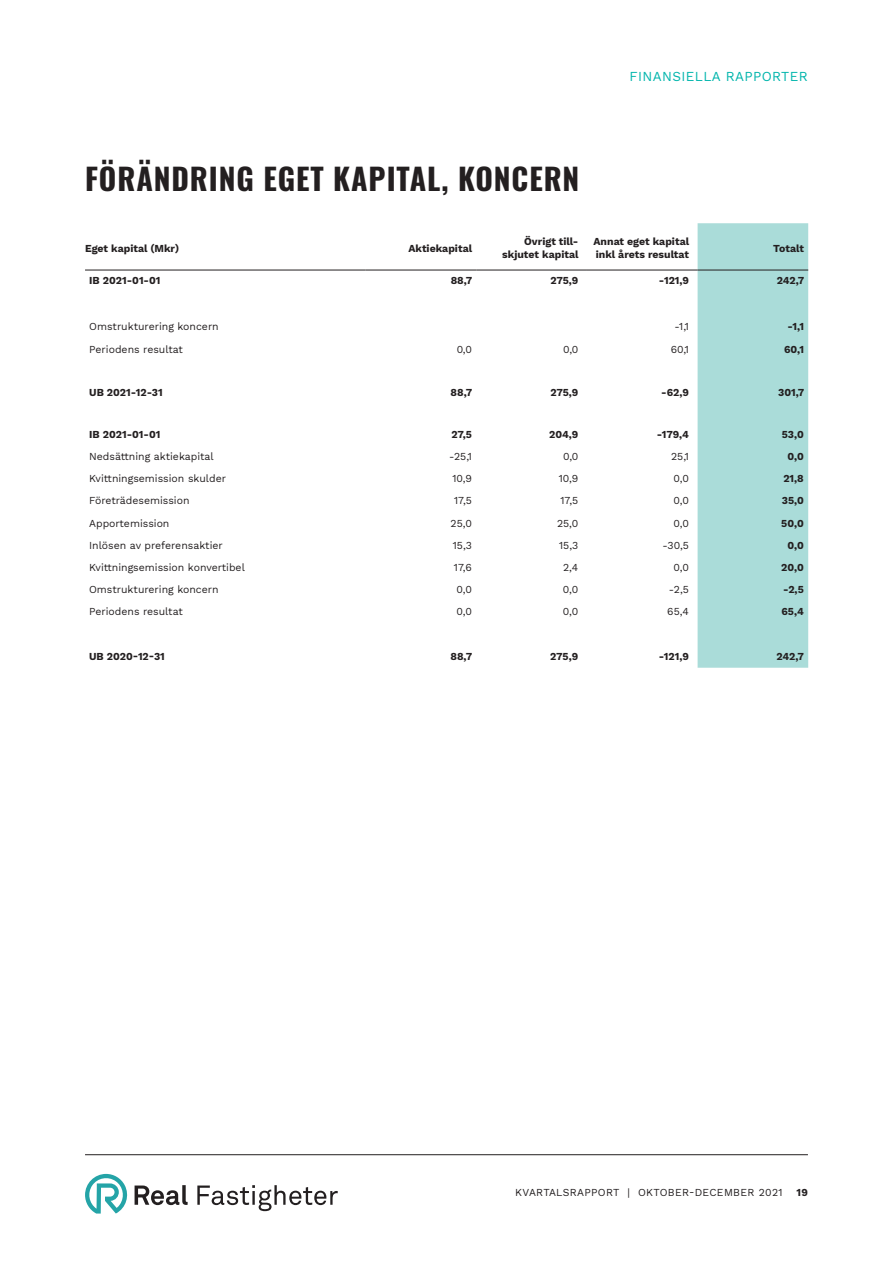
<style>
.page{position:relative;width:893px;height:1263px;background:#fff}
.page>*{position:absolute;margin:0;border:0;box-sizing:border-box;transform-origin:0 0}
.t1{font:700 30px "Oswald";letter-spacing:.03em;color:#231f20}
.t2{font:13.5px "Work Sans";letter-spacing:.03em;color:#00b5ac}
.t3{font:10.5px "Work Sans";color:#231f20}
.t4{font:700 10.5px/13.5px "Work Sans";color:#231f20;text-align:right}
.t5{font:10.5px "Work Sans";letter-spacing:.03em;color:#231f20}
</style>
<div class="page">
<svg style="left:197px;top:1185px;width:141px;height:26px"></svg>
<svg style="left:85px;top:1174px;width:103px;height:39px"></svg>
<hr style="left:85px;top:1154px;width:723px;height:1px;background:#231f20">
<div style="left:698px;top:223px;width:110px;height:445px;background:#aadcd9"></div>
<hr style="left:85px;top:270px;width:281px;height:1px;background:#231f20">
<hr style="left:366px;top:270px;width:110px;height:1px;background:#231f20">
<hr style="left:476px;top:270px;width:111px;height:1px;background:#231f20">
<hr style="left:587px;top:270px;width:111px;height:1px;background:#231f20">
<hr style="left:698px;top:270px;width:110px;height:1px;background:#231f20">
<h1 class="t1" style="left:85px;top:163px;width:496px">FÖRÄNDRING EGET KAPITAL, KONCERN</h1>
<p class="t2" style="left:629px;top:66px;width:180px">FINANSIELLA RAPPORTER</p>
<p class="t4" style="left:85px;top:242px;width:96px">Eget kapital (Mkr)</p>
<p class="t4" style="left:408px;top:242px;width:65px">Aktiekapital</p>
<p class="t4" style="left:502px;top:235px;width:78px">Övrigt till&shy;skjutet kapital</p>
<p class="t4" style="left:593px;top:235px;width:97px;text-align:left">Annat eget kapital inkl årets resultat</p>
<p class="t4" style="left:773px;top:242px;width:32px">Totalt</p>
<p class="t4" style="left:89px;top:274px;width:73px">IB 2021-01-01</p>
<p class="t4" style="left:451px;top:274px;width:23px">88,7</p>
<p class="t4" style="left:550px;top:274px;width:30px">275,9</p>
<p class="t4" style="left:659px;top:274px;width:32px">-121,9</p>
<p class="t4" style="left:777px;top:274px;width:29px">242,7</p>
<p class="t3" style="left:89px;top:319px;width:131px">Omstrukturering koncern</p>
<p class="t3" style="left:674px;top:319px;width:16px">-1,1</p>
<p class="t4" style="left:787px;top:321px;width:18px">-1,1</p>
<p class="t3" style="left:89px;top:341px;width:95px">Periodens resultat</p>
<p class="t3" style="left:457px;top:341px;width:17px">0,0</p>
<p class="t3" style="left:563px;top:341px;width:17px">0,0</p>
<p class="t3" style="left:671px;top:341px;width:20px">60,1</p>
<p class="t4" style="left:784px;top:343px;width:21px">60,1</p>
<p class="t4" style="left:89px;top:386px;width:75px">UB 2021-12-31</p>
<p class="t4" style="left:451px;top:386px;width:23px">88,7</p>
<p class="t4" style="left:550px;top:386px;width:30px">275,9</p>
<p class="t4" style="left:661px;top:386px;width:29px">-62,9</p>
<p class="t4" style="left:778px;top:386px;width:28px">301,7</p>
<p class="t4" style="left:89px;top:428px;width:73px">IB 2021-01-01</p>
<p class="t4" style="left:451px;top:428px;width:22px">27,5</p>
<p class="t4" style="left:549px;top:428px;width:31px">204,9</p>
<p class="t4" style="left:657px;top:428px;width:34px">-179,4</p>
<p class="t4" style="left:782px;top:428px;width:24px">53,0</p>
<p class="t3" style="left:89px;top:448px;width:126px">Nedsättning aktiekapital</p>
<p class="t3" style="left:449px;top:448px;width:24px">-25,1</p>
<p class="t3" style="left:563px;top:448px;width:17px">0,0</p>
<p class="t3" style="left:671px;top:448px;width:19px">25,1</p>
<p class="t4" style="left:787px;top:450px;width:18px">0,0</p>
<p class="t3" style="left:89px;top:471px;width:138px">Kvittningsemission skulder</p>
<p class="t3" style="left:452px;top:471px;width:21px">10,9</p>
<p class="t3" style="left:559px;top:471px;width:21px">10,9</p>
<p class="t3" style="left:674px;top:471px;width:17px">0,0</p>
<p class="t4" style="left:783px;top:472px;width:22px">21,8</p>
<p class="t3" style="left:89px;top:493px;width:102px">Företrädesemission</p>
<p class="t3" style="left:454px;top:493px;width:19px">17,5</p>
<p class="t3" style="left:560px;top:493px;width:19px">17,5</p>
<p class="t3" style="left:674px;top:493px;width:17px">0,0</p>
<p class="t4" style="left:782px;top:495px;width:24px">35,0</p>
<p class="t3" style="left:89px;top:515px;width:82px">Apportemission</p>
<p class="t3" style="left:451px;top:515px;width:23px">25,0</p>
<p class="t3" style="left:557px;top:515px;width:23px">25,0</p>
<p class="t3" style="left:674px;top:515px;width:17px">0,0</p>
<p class="t4" style="left:781px;top:517px;width:24px">50,0</p>
<p class="t3" style="left:89px;top:537px;width:135px">Inlösen av preferensaktier</p>
<p class="t3" style="left:453px;top:537px;width:21px">15,3</p>
<p class="t3" style="left:559px;top:537px;width:21px">15,3</p>
<p class="t3" style="left:662px;top:537px;width:28px">-30,5</p>
<p class="t4" style="left:787px;top:539px;width:18px">0,0</p>
<p class="t3" style="left:89px;top:559px;width:157px">Kvittningsemission konvertibel</p>
<p class="t3" style="left:454px;top:559px;width:19px">17,6</p>
<p class="t3" style="left:563px;top:559px;width:17px">2,4</p>
<p class="t3" style="left:674px;top:559px;width:17px">0,0</p>
<p class="t4" style="left:781px;top:561px;width:24px">20,0</p>
<p class="t3" style="left:89px;top:581px;width:131px">Omstrukturering koncern</p>
<p class="t3" style="left:457px;top:581px;width:17px">0,0</p>
<p class="t3" style="left:563px;top:581px;width:17px">0,0</p>
<p class="t3" style="left:669px;top:581px;width:21px">-2,5</p>
<p class="t4" style="left:783px;top:583px;width:22px">-2,5</p>
<p class="t3" style="left:89px;top:604px;width:95px">Periodens resultat</p>
<p class="t3" style="left:457px;top:604px;width:17px">0,0</p>
<p class="t3" style="left:563px;top:604px;width:17px">0,0</p>
<p class="t3" style="left:667px;top:604px;width:23px">65,4</p>
<p class="t4" style="left:781px;top:605px;width:24px">65,4</p>
<p class="t4" style="left:89px;top:650px;width:77px">UB 2020-12-31</p>
<p class="t4" style="left:450px;top:650px;width:23px">88,7</p>
<p class="t4" style="left:550px;top:650px;width:30px">275,9</p>
<p class="t4" style="left:659px;top:650px;width:32px">-121,9</p>
<p class="t4" style="left:776px;top:650px;width:29px">242,7</p>
<p class="t5" style="left:515px;top:1185px;width:269px">KVARTALSRAPPORT | OKTOBER-DECEMBER 2021</p>
<p class="t4" style="left:796px;top:1186px;width:13px">19</p>
</div>
